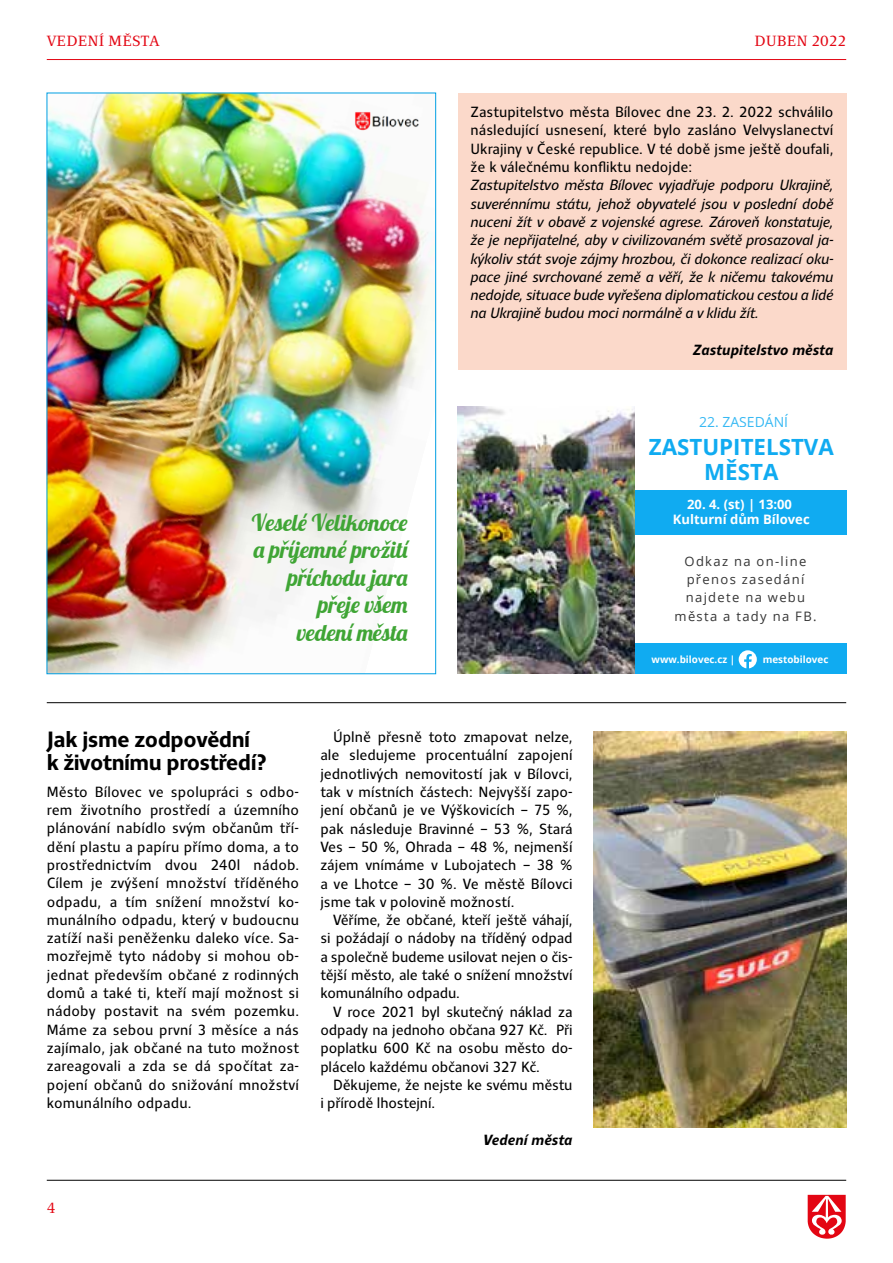
<style>
.page{position:relative;width:893px;height:1263px;background:#fff}
.page>*{position:absolute;margin:0;border:0;box-sizing:border-box;transform-origin:0 0}
.t1{font:22.95px/27.5px "Lobster";color:#3fa535;text-align:right}
.t2{font:700 22.5px/22.5px "Clara Sans";letter-spacing:-.025em;color:#000}
.t3{font:700 22.35px/25.2px "Open Sans";color:#10abf1;text-align:center}
.t4{font:15px/18.3px "Clara Sans";letter-spacing:-.01em;color:#000;text-align:justify;scale:.95 1}
.t5{font:italic 15px/18.3px "Clara Sans";letter-spacing:-.025em;color:#000;text-align:justify;scale:.95 1}
.t6{font:italic 700 15px "Clara Sans";color:#000;scale:.95 1}
.t7{font:15px "Clara Serif";color:#e30613}
.t8{font:13.95px "Open Sans";color:#10abf1}
.t9{font:13.05px/18.1px "Open Sans";letter-spacing:.1em;color:#343434;text-align:center}
.t10{font:700 13.05px/14.7px "Open Sans";color:#fff;text-align:center}
.t11{font:700 9.9px "Open Sans";color:#fff}
</style>
<div class="page">
<hr style="left:47px;top:1180px;width:799px;height:1px;background:#000">
<svg style="left:808px;top:1195px;width:38px;height:44px"></svg>
<hr style="left:47px;top:59px;width:799px;height:1px;background:#e30613">
<img style="left:49px;top:95px;width:385px;height:577px">
<img style="left:341px;top:105px;width:90px;height:33px">
<div style="left:576px;top:491px;width:270px;height:44px;background:#10abf1"></div>
<div style="left:457px;top:643px;width:389px;height:31px;background:#10abf1"></div>
<img style="left:457px;top:406px;width:177px;height:268px">
<svg style="left:739px;top:650px;width:18px;height:18px"></svg>
<img style="left:594px;top:731px;width:252px;height:396px">
<div style="left:458px;top:94px;width:388px;height:276px;background:#fbd9ca"></div>
<hr style="left:47px;top:702px;width:799px;height:1px;background:#000">
<p class="t7" style="left:47px;top:33px;width:114px">VEDENÍ MĚSTA</p>
<h1 class="t1" style="left:252px;top:511px;width:159px">Veselé Velikonoce a příjemné prožití příchodu jara přeje všem<br>vedení města</h1>
<p class="t7" style="left:754px;top:33px;width:93px">DUBEN 2022</p>
<p class="t4" style="left:471px;top:103px;width:383px">Zastupitelstvo města Bílovec dne 23. 2. 2022 schválilo následující usnesení, které bylo zasláno Velvyslanectví Ukrajiny v České republice. V té době jsme ještě doufali, že k válečnému konfliktu nedojde:</p>
<p class="t5" style="left:471px;top:176px;width:383px">Zastupitelstvo města Bílovec vyjadřuje podporu Ukrajině, suverénnímu státu, jehož obyvatelé jsou v poslední době nuceni žít v obavě z vojenské agrese. Zároveň konstatuje, že je nepřijatelné, aby v civilizovaném světě prosazoval ja&shy;kýkoliv stát svoje zájmy hrozbou, či dokonce realizací oku&shy;pace jiné svrchované země a věří, že k ničemu takovému nedojde, situace bude vyřešena diplomatickou cestou a lidé na Ukrajině budou moci normálně a v klidu žít.</p>
<p class="t6" style="left:693px;top:342px;width:149px">Zastupitelstvo města</p>
<p class="t8" style="left:699px;top:412px;width:90px">22. ZASEDÁNÍ</p>
<h3 class="t3" style="left:649px;top:433px;width:186px">ZASTUPITELSTVA<br>MĚSTA</h3>
<p class="t10" style="left:673px;top:497px;width:138px">20. 4. (st) | 13:00<br>Kulturní dům Bílovec</p>
<p class="t9" style="left:675px;top:552px;width:143px">Odkaz na on-line přenos zasedání najdete na webu města a tady na FB.</p>
<p class="t11" style="left:652px;top:652px;width:85px">www.bilovec.cz |</p>
<p class="t11" style="left:763px;top:653px;width:67px">mestobilovec</p>
<h2 class="t2" style="left:47px;top:729px;width:221px">Jak jsme zodpovědní k životnímu prostředí?</h2>
<p class="t4" style="left:47px;top:783px;width:267px">Město Bílovec ve spolupráci s odbo&shy;rem životního prostředí a územního plánování nabídlo svým občanům tří&shy;dění plastu a papíru přímo doma, a to prostřednictvím dvou 240l nádob.<br>Cílem je zvýšení množství tříděného odpadu, a tím snížení množství ko&shy;munálního odpadu, který v budoucnu zatíží naši peněženku daleko více. Sa&shy;mozřejmě tyto nádoby si mohou ob&shy;jednat především občané z rodinných domů a také ti, kteří mají možnost si nádoby postavit na svém pozemku.<br>Máme za sebou první 3 měsíce a nás zajímalo, jak občané na tuto možnost zareagovali a zda se dá spočítat za&shy;pojení občanů do snižování množství komunálního odpadu.</p>
<p class="t4" style="left:320px;top:728px;width:267px;text-indent:13px">Úplně přesně toto zmapovat nelze, ale sledujeme procentuální zapojení jednotlivých nemovitostí jak v Bílovci, tak v místních částech: Nejvyšší zapo&shy;jení občanů je ve Výškovicích – 75 %, pak následuje Bravinné – 53 %, Stará Ves – 50 %, Ohrada – 48 %, nejmenší zájem vnímáme v Lubojatech – 38 % a ve Lhotce – 30 %. Ve městě Bílovci jsme tak v polovině možností.</p>
<p class="t4" style="left:320px;top:911px;width:267px;text-indent:13px">Věříme, že občané, kteří ještě váhají, si požádají o nádoby na tříděný odpad a společně budeme usilovat nejen o čis&shy;tější město, ale také o snížení množství komunálního odpadu.</p>
<p class="t4" style="left:320px;top:1003px;width:267px;text-indent:13px">V roce 2021 byl skutečný náklad za odpady na jednoho občana 927 Kč. Při poplatku 600 Kč na osobu město do&shy;plácelo každému občanovi 327 Kč.</p>
<p class="t4" style="left:320px;top:1076px;width:267px;text-indent:13px">Děkujeme, že nejste ke svému městu i přírodě lhostejní.</p>
<p class="t6" style="left:483px;top:1131px;width:96px">Vedení města</p>
<p class="t7" style="left:47px;top:1199px;width:10px">4</p>
</div>
